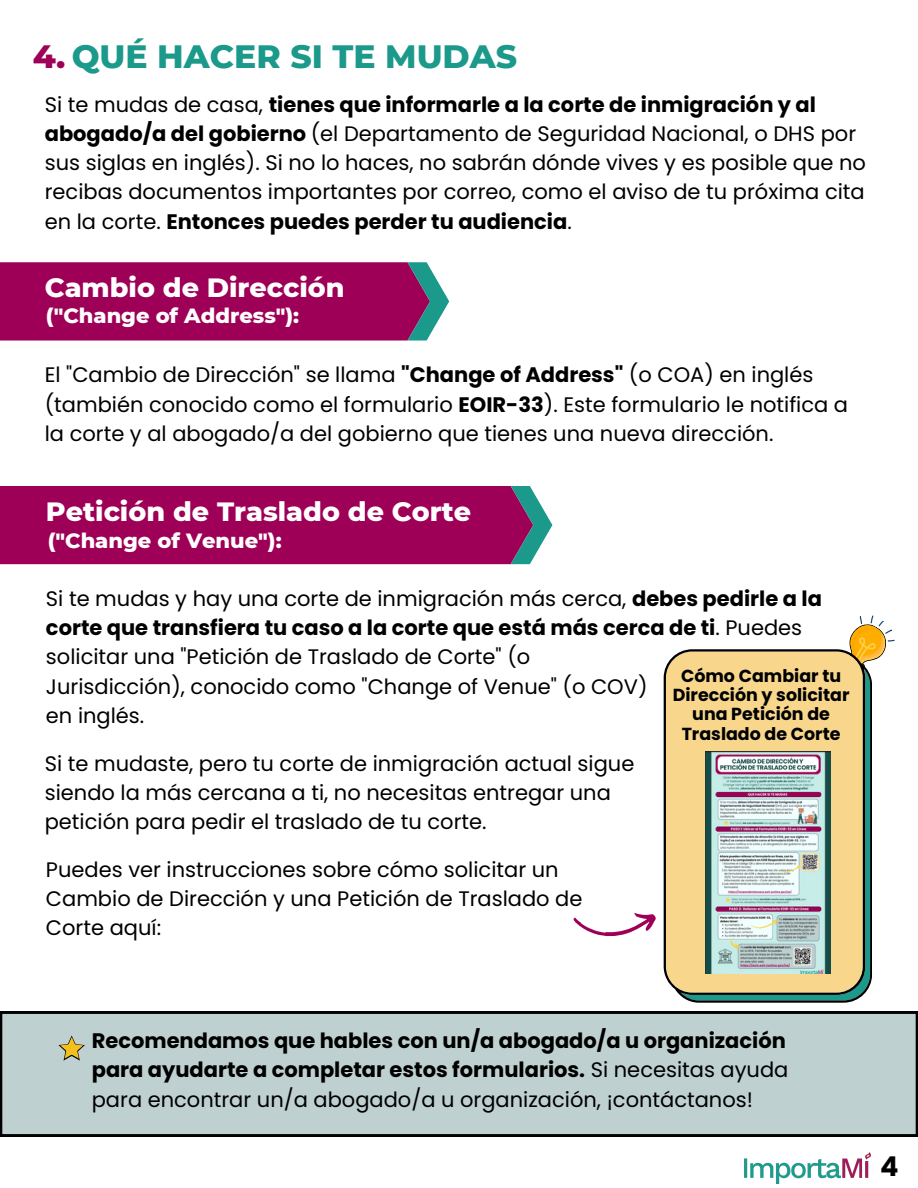
<style>
.page{position:relative;width:918px;height:1188px;background:#fff}
.page>*{position:absolute;margin:0;border:0;box-sizing:border-box;transform-origin:0 0}
.t1{font:800 33px "Montserrat";color:#1b998b}
.t2{font:700 27.3px "Poppins";color:#000}
.t3{font:800 27px "Montserrat";color:#fff}
.t4{font:21px/29.2px "Poppins";color:#000}
.t5{font:700 21px/29.2px "Poppins";color:#000;text-align:justify}
.t6{font:800 21px "Montserrat";color:#fff}
.t7{font:700 17.4px/19.2px "Poppins";color:#000;text-align:center}
.s1{color:#9e0057}
.s2{font-weight:700}
.s3{font-weight:400}
</style>
<div class="page">
<div style="left:0;top:1012px;width:918px;height:124px;background:#bed0d0"></div>
<svg style="left:58px;top:1036px;width:27px;height:24px"></svg>
<svg style="left:0;top:262px;width:449px;height:79px;background:#9b0f5e"></svg>
<div style="left:0;top:486px;width:552px;height:78px;background:#9e0057"></div>
<svg style="left:573px;top:913px;width:83px;height:24px"></svg>
<svg style="left:849px;top:615px;width:46px;height:46px"></svg>
<svg style="left:664px;top:649px;width:208px;height:354px;background:#d8c384"></svg>
<img style="left:705px;top:752px;width:125px;height:221px">
<img style="left:744px;top:1152px;width:126px;height:32px">
<h4 class="t1" style="left:33px;top:36px;width:486px"><span class="s1">4.</span> QUÉ HACER SI TE MUDAS</h4>
<h4 class="t4" style="left:45px;top:90px;width:823px">Si te mudas de casa, <span class="s2">tienes que informarle a la corte de inmigración y al abogado/a del gobierno</span> (el Departamento de Seguridad Nacional, o DHS por sus siglas en inglés). Si no lo haces, no sabrán dónde vives y es posible que no recibas documentos importantes por correo, como el aviso de tu próxima cita en la corte. <span class="s2">Entonces puedes perder tu audiencia</span>.</h4>
<h5 class="t3" style="left:45px;top:271px;width:301px">Cambio de Dirección</h5>
<p class="t6" style="left:46px;top:303px;width:255px">("Change of Address"):</p>
<h5 class="t4" style="left:45px;top:360px;width:805px">El "Cambio de Dirección" se llama <span class="s2">"Change of Address"</span> (o COA) en inglés (también conocido como el formulario <span class="s2">EOIR-33</span>). Este formulario le notifica a la corte y al abogado/a del gobierno que tienes una nueva dirección.</h5>
<p class="t3" style="left:46px;top:495px;width:427px">Petición de Traslado de Corte</p>
<p class="t6" style="left:48px;top:527px;width:235px">("Change of Venue"):</p>
<h2 class="t4" style="left:46px;top:584px;width:777px">Si te mudas y hay una corte de inmigración más cerca, <span class="s2">debes pedirle a la corte que transfiera tu caso a la corte que está más cerca de ti</span>. Puedes solicitar una "Petición de Traslado de Corte" (o<br>Jurisdicción), conocido como "Change of Venue" (o COV)<br>en inglés.</h2>
<p class="t7" style="left:673px;top:666px;width:178px">Cómo Cambiar tu<br>Dirección y solicitar una Petición de<br>Traslado de Corte</p>
<h5 class="t4" style="left:45px;top:749px;width:591px">Si te mudaste, pero tu corte de inmigración actual sigue siendo la más cercana a ti, no necesitas entregar una petición para pedir el traslado de tu corte.</h5>
<h5 class="t4" style="left:46px;top:855px;width:538px">Puedes ver instrucciones sobre cómo solicitar un<br>Cambio de Dirección y una Petición de Traslado de<br>Corte aquí:</h5>
<h3 class="t5" style="left:92px;top:1026px;width:698px">Recomendamos que hables con un/a abogado/a u organización para ayudarte a completar estos formularios. <span class="s3">Si necesitas ayuda para encontrar un/a abogado/a u organización, ¡contáctanos!</span></h3>
<h5 class="t2" style="left:880px;top:1148px;width:20px">4</h5>
</div>
